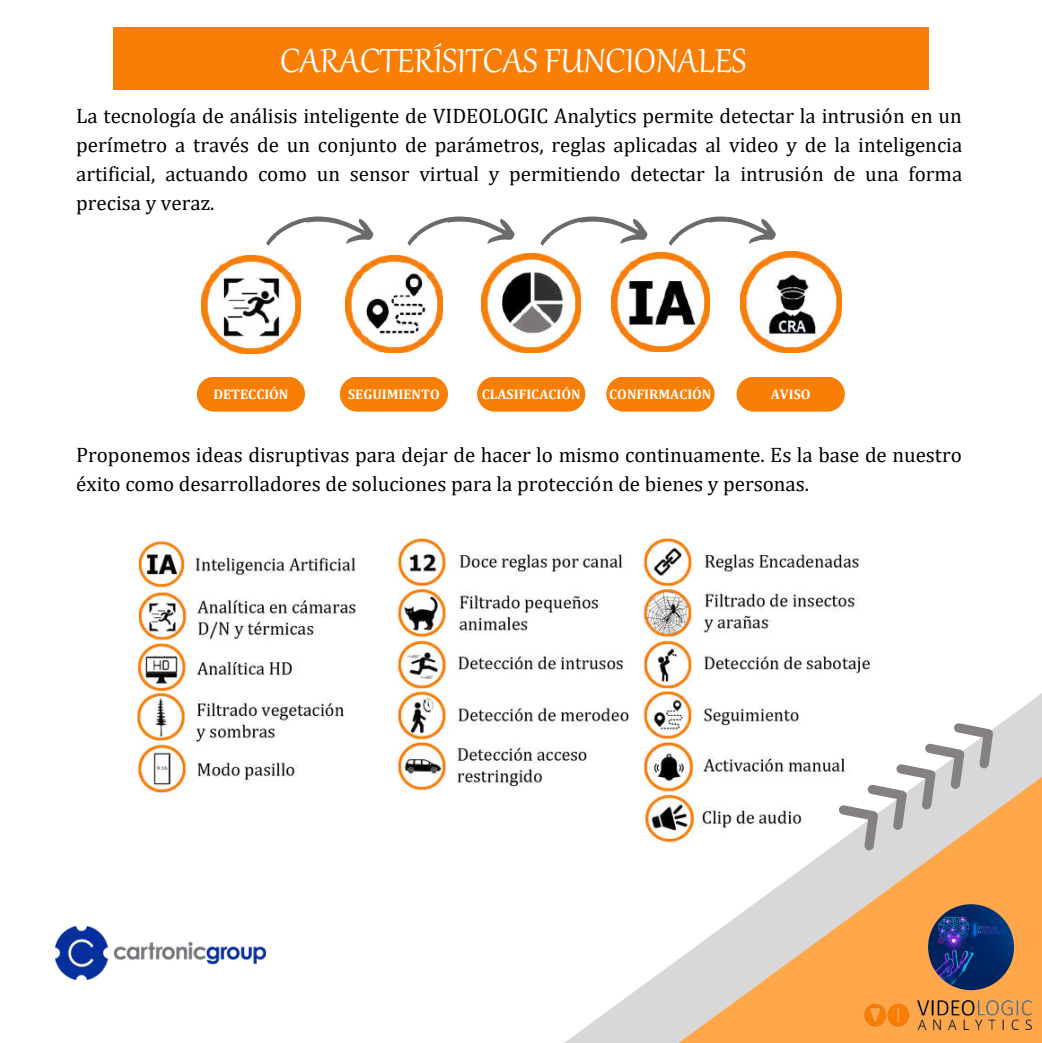
<style>
.page{position:relative;width:1042px;height:1043px;background:#fff}
.page>*{position:absolute;margin:0;border:0;box-sizing:border-box;transform-origin:0 0}
.t1{font:41.12px "Gabriola";color:#fff}
.t2{font:21px/28.9px "Cambria";color:#000;text-align:justify}
.t3{font:700 14px "Cambria";color:#fff}
</style>
<div class="page">
<img style="left:138px;top:537px;width:734px;height:125px">
<svg style="left:93px;top:662px;width:948px;height:317px"></svg>
<svg style="left:258px;top:746px;width:783px;height:295px"></svg>
<svg style="left:836px;top:708px;width:171px;height:144px"></svg>
<img style="left:864px;top:1000px;width:166px;height:29px">
<img style="left:927px;top:903px;width:86px;height:86px;border-radius:50%">
<div style="left:115px;top:27px;width:812px;height:61px;background:#f97e05"></div>
<img style="left:202px;top:255px;width:98px;height:98px">
<img style="left:345px;top:255px;width:97px;height:98px">
<div style="left:340px;top:376px;width:108px;height:35px;background:#f97e05;border-radius:18px"></div>
<div style="left:477px;top:376px;width:108px;height:35px;background:#f97e05;border-radius:18px"></div>
<div style="left:736px;top:376px;width:108px;height:35px;background:#f97e05;border-radius:18px"></div>
<svg style="left:266px;top:216px;width:108px;height:29px"></svg>
<svg style="left:669px;top:216px;width:107px;height:29px"></svg>
<svg style="left:407px;top:216px;width:108px;height:29px"></svg>
<img style="left:481px;top:253px;width:99px;height:100px">
<img style="left:740px;top:251px;width:101px;height:102px">
<svg style="left:540px;top:216px;width:108px;height:29px"></svg>
<div style="left:606px;top:376px;width:108px;height:35px;background:#f97e05;border-radius:18px"></div>
<img style="left:611px;top:253px;width:98px;height:98px">
<div style="left:197px;top:376px;width:108px;height:35px;background:#f97e05;border-radius:18px"></div>
<img style="left:55px;top:926px;width:210px;height:52px">
<h1 class="t1" style="left:280px;top:43px;width:467px">CARACTERÍSITCAS FUNCIONALES</h1>
<p class="t2" style="left:76px;top:101px;width:887px">La tecnología de análisis inteligente de VIDEOLOGIC Analytics permite detectar la intrusión en un perímetro a través de un conjunto de parámetros, reglas aplicadas al video y de la inteligencia artificial, actuando como un sensor virtual y permitiendo detectar la intrusión de una forma precisa y veraz.</p>
<p class="t3" style="left:213px;top:385px;width:77px">DETECCIÓN</p>
<p class="t3" style="left:348px;top:385px;width:93px">SEGUIMIENTO</p>
<p class="t3" style="left:481px;top:385px;width:100px">CLASIFICACIÓN</p>
<p class="t3" style="left:609px;top:385px;width:104px">CONFIRMACIÓN</p>
<p class="t3" style="left:770px;top:385px;width:41px">AVISO</p>
<p class="t2" style="left:76px;top:440px;width:886px">Proponemos ideas disruptivas para dejar de hacer lo mismo continuamente. Es la base de nuestro éxito como desarrolladores de soluciones para la protección de bienes y personas.</p>
</div>
